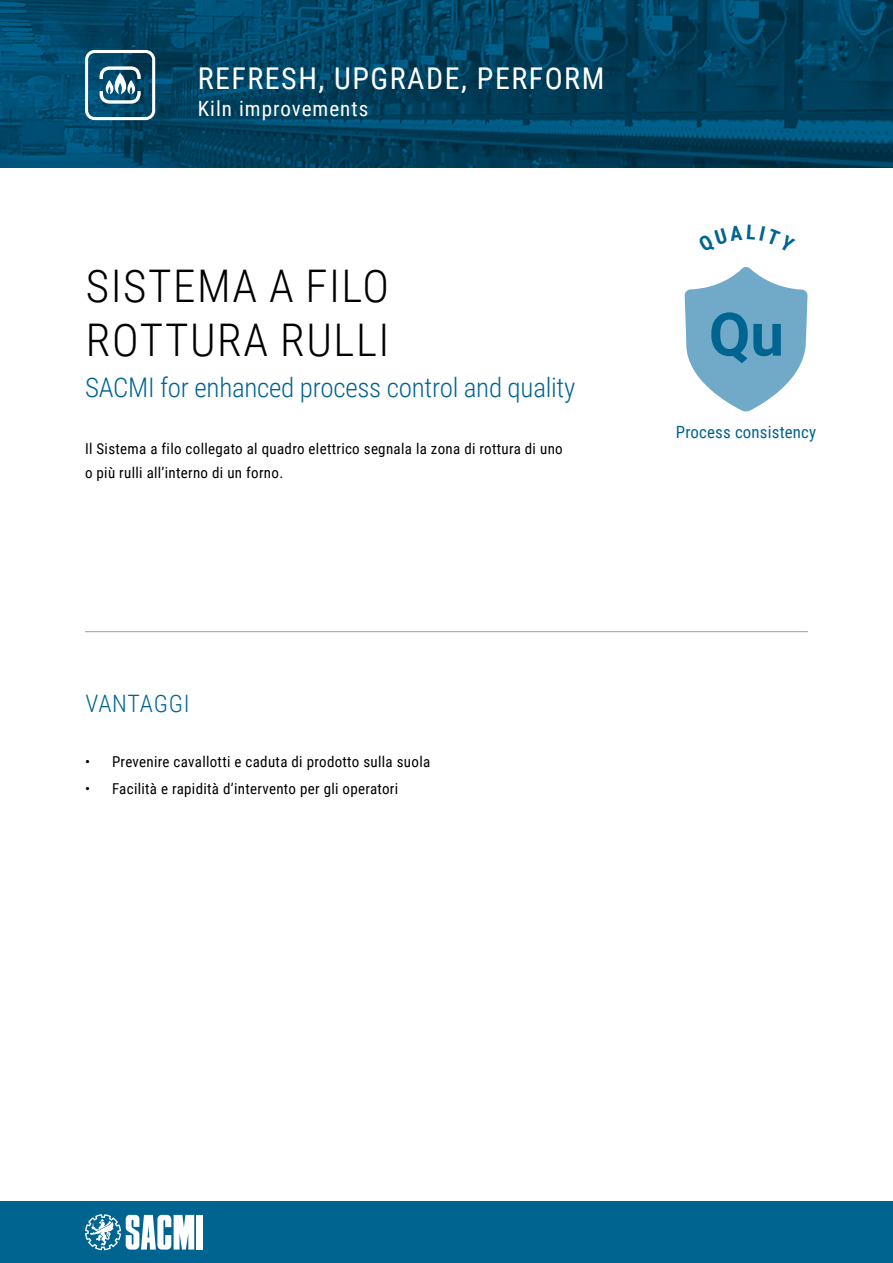
<style>
.page{position:relative;width:893px;height:1263px;background:#fff}
.page>*{position:absolute;margin:0;border:0;box-sizing:border-box;transform-origin:0 0}
.t1{font:300 45px/54px "Roboto Condensed";letter-spacing:.035em;color:#000}
.t2{font:30px "Roboto Condensed";letter-spacing:.05em;color:#fff}
.t3{font:300 27px "Roboto Condensed";letter-spacing:-.01em;color:#006491}
.t4{font:300 24px "Roboto Condensed";letter-spacing:.03em;color:#006491}
.t5{font:21px "Roboto Condensed";letter-spacing:.05em;color:#fff}
.t6{font:16.8px "Roboto Condensed";letter-spacing:.01em;color:#006491}
.t7{font:15px/24px "Roboto Condensed";letter-spacing:.02em;color:#000}
</style>
<div class="page">
<img style="left:0;top:0;width:893px;height:168px">
<div style="left:0;top:1201px;width:893px;height:62px;background:#006491"></div>
<hr style="left:85px;top:631px;width:723px;height:1px;background:#9d9d9c">
<div style="left:196px;top:1215px;width:6px;height:34px;background:#fff"></div>
<svg style="left:85px;top:1214px;width:109px;height:36px"></svg>
<div style="left:85px;top:50px;width:70px;height:70px;border:3px solid #fff;border-radius:8px"></div>
<svg style="left:98px;top:65px;width:44px;height:40px"></svg>
<svg style="left:685px;top:267px;width:123px;height:144px"></svg>
<h2 class="t2" style="left:198px;top:58px;width:408px">REFRESH, UPGRADE, PERFORM</h2>
<h3 class="t5" style="left:198px;top:94px;width:172px">Kiln improvements</h3>
<h1 class="t1" style="left:86px;top:257px;width:305px">SISTEMA A FILO<br>ROTTURA RULLI</h1>
<h3 class="t3" style="left:85px;top:368px;width:492px">SACMI for enhanced process control and quality</h3>
<p class="t7" style="left:85px;top:436px;width:479px">Il Sistema a filo collegato al quadro elettrico segnala la zona di rottura di uno o più rulli all’interno di un forno.</p>
<p class="t6" style="left:676px;top:420px;width:142px">Process consistency</p>
<h3 class="t4" style="left:85px;top:687px;width:106px">VANTAGGI</h3>
<p class="t7" style="left:85px;top:749px;width:347px">• Prevenire cavallotti e caduta di prodotto sulla suola</p>
<p class="t7" style="left:85px;top:776px;width:315px">• Facilità e rapidità d’intervento per gli operatori</p>
</div>
